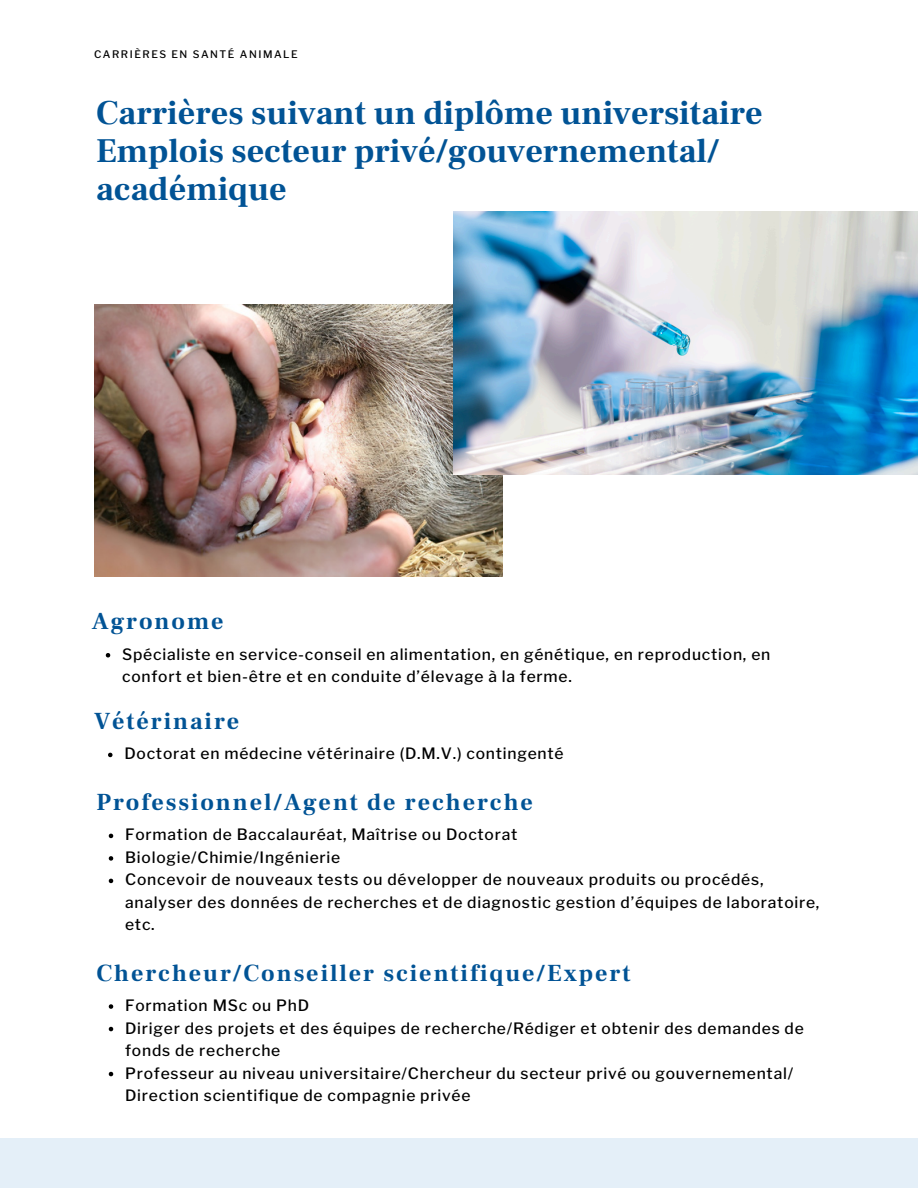
<style>
.page{position:relative;width:918px;height:1188px;background:#fff}
.page>*{position:absolute;margin:0;border:0;box-sizing:border-box;transform-origin:0 0}
.t1{font:700 33.9px/38.2px "Frank Ruhl Libre";color:#015395}
.t2{font:700 24px "Frank Ruhl Libre";letter-spacing:.08em;color:#015395}
.t3{font:500 15.6px/22.5px "Libre Franklin";letter-spacing:.05em;color:#000}
.t4{font:500 10.35px "Libre Franklin";letter-spacing:.15em;color:#000}
</style>
<div class="page">
<div style="left:0;top:1138px;width:918px;height:50px;background:#e4eff8"></div>
<img style="left:94px;top:304px;width:408px;height:273px">
<img style="left:453px;top:211px;width:465px;height:264px">
<svg style="left:106px;top:653px;width:4px;height:5px"></svg>
<svg style="left:108px;top:753px;width:5px;height:4px"></svg>
<svg style="left:109px;top:834px;width:4px;height:4px"></svg>
<svg style="left:109px;top:856px;width:4px;height:5px"></svg>
<svg style="left:109px;top:879px;width:4px;height:4px"></svg>
<svg style="left:109px;top:1004px;width:4px;height:5px"></svg>
<svg style="left:109px;top:1027px;width:4px;height:4px"></svg>
<svg style="left:109px;top:1072px;width:4px;height:4px"></svg>
<p class="t4" style="left:94px;top:48px;width:205px">CARRIÈRES EN SANTÉ ANIMALE</p>
<p class="t1" style="left:96px;top:94px;width:668px">Carrières suivant un diplôme universitaire<br>Emplois secteur privé/gouvernemental/ académique</p>
<h2 class="t2" style="left:92px;top:606px;width:133px">Agronome</h2>
<p class="t3" style="left:122px;top:643px;width:650px">Spécialiste en service-conseil en alimentation, en génétique, en reproduction, en confort et bien-être et en conduite d’élevage à la ferme.</p>
<h2 class="t2" style="left:94px;top:706px;width:147px">Vétérinaire</h2>
<p class="t3" style="left:124px;top:743px;width:441px">Doctorat en médecine vétérinaire (D.M.V.) contingenté</p>
<p class="t2" style="left:96px;top:787px;width:438px">Professionnel/Agent de recherche</p>
<p class="t3" style="left:125px;top:824px;width:394px">Formation de Baccalauréat, Maîtrise ou Doctorat</p>
<h2 class="t3" style="left:125px;top:846px;width:217px">Biologie/Chimie/Ingénierie</h2>
<p class="t3" style="left:125px;top:869px;width:696px">Concevoir de nouveaux tests ou développer de nouveaux produits ou procédés, analyser des données de recherches et de diagnostic gestion d’équipes de laboratoire, etc.</p>
<p class="t2" style="left:96px;top:958px;width:536px">Chercheur/Conseiller scientifique/Expert</p>
<p class="t3" style="left:125px;top:994px;width:186px">Formation MSc ou PhD</p>
<h2 class="t3" style="left:125px;top:1017px;width:680px">Diriger des projets et des équipes de recherche/Rédiger et obtenir des demandes de fonds de recherche</h2>
<p class="t3" style="left:125px;top:1062px;width:670px">Professeur au niveau universitaire/Chercheur du secteur privé ou gouvernemental/<br>Direction scientifique de compagnie privée</p>
</div>
